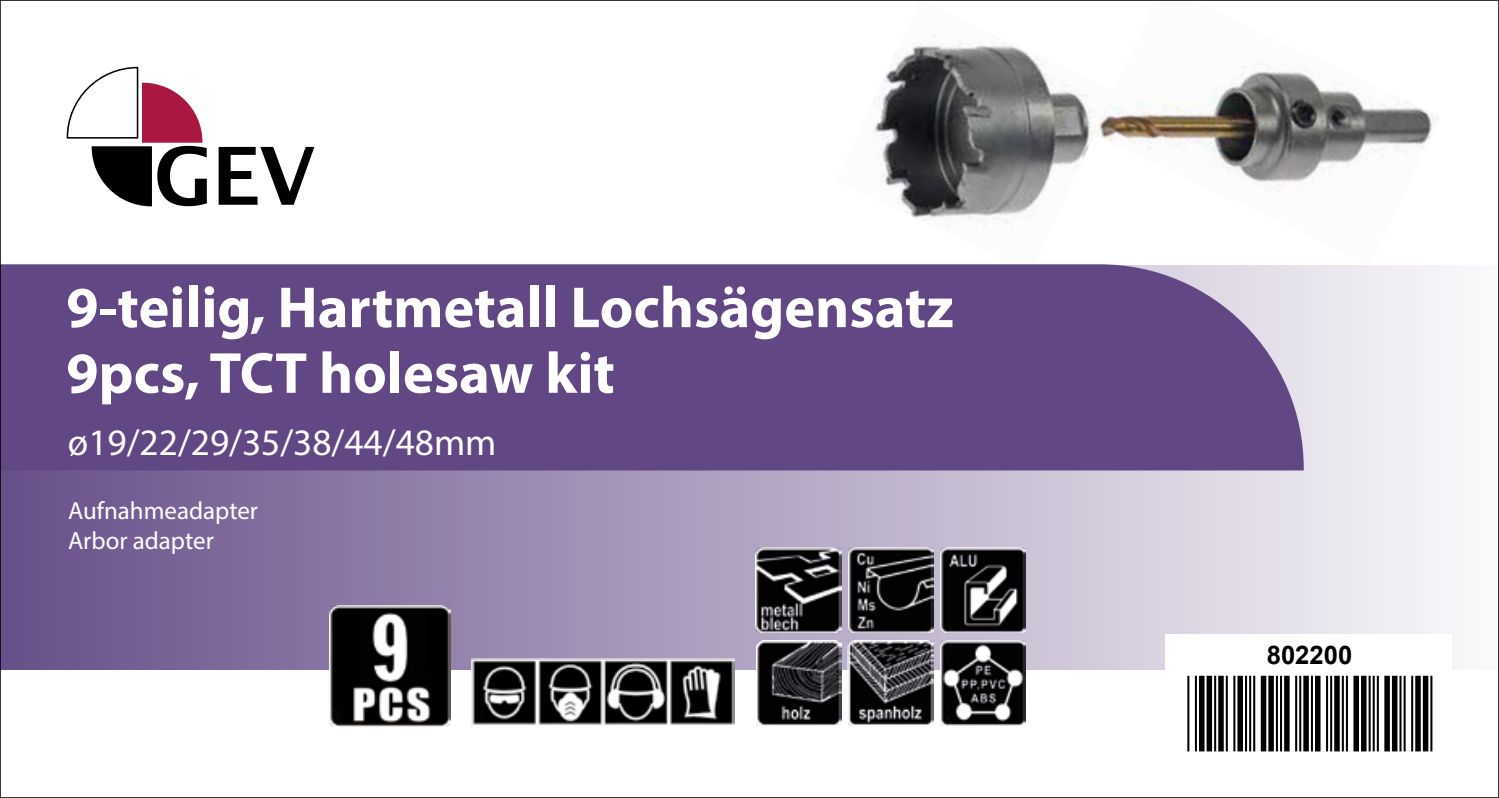
<style>
.page{position:relative;width:1499px;height:798px;background:#fff}
.page>*{position:absolute;margin:0;border:0;box-sizing:border-box;transform-origin:0 0}
.t1{font:100.8px "Free 3 of 9";color:#000;scale:.8 1}
.t2{font:700 58.27px/65.5px "Myriad Pro";color:#fff}
.t3{font:37.35px "Myriad Pro";color:#fff}
.t4{font:700 25.65px "Arial";color:#000}
.t5{font:24.97px/29.9px "Myriad Pro";color:#fff}
</style>
<div class="page">
<img style="left:873px;top:35px;width:220px;height:192px">
<img style="left:1093px;top:65px;width:346px;height:128px">
<div style="left:0;top:265px;width:1499px;height:404px;background:linear-gradient(to right,#684f89,#fafafb)"></div>
<svg style="left:67px;top:67px;width:140px;height:139px"></svg>
<svg style="left:219px;top:147px;width:95px;height:58px"></svg>
<div style="left:2px;top:264px;width:1302px;height:206px;background:#614784"></div>
<div style="left:1165px;top:633px;width:287px;height:130px;background:#fff"></div>
<img style="left:330px;top:605px;width:120px;height:120px">
<img style="left:471px;top:658px;width:264px;height:67px">
<img style="left:940px;top:547px;width:85px;height:85px">
<img style="left:848px;top:547px;width:85px;height:85px">
<img style="left:756px;top:639px;width:85px;height:86px">
<img style="left:756px;top:547px;width:85px;height:85px">
<img style="left:940px;top:639px;width:85px;height:86px">
<img style="left:847px;top:639px;width:86px;height:86px">
<p class="t2" style="left:66px;top:273px;width:889px">9-teilig, Hartmetall Lochsägensatz<br>9pcs, TCT holesaw kit</p>
<p class="t3" style="left:68px;top:419px;width:430px">ø19/22/29/35/38/44/48mm</p>
<p class="t5" style="left:68px;top:495px;width:191px">Aufnahmeadapter<br>Arbor adapter</p>
<p class="t4" style="left:1267px;top:637px;width:87px">802200</p>
<h1 class="t1" style="left:1187px;top:657px;width:310px">*802200*</h1>
</div>
